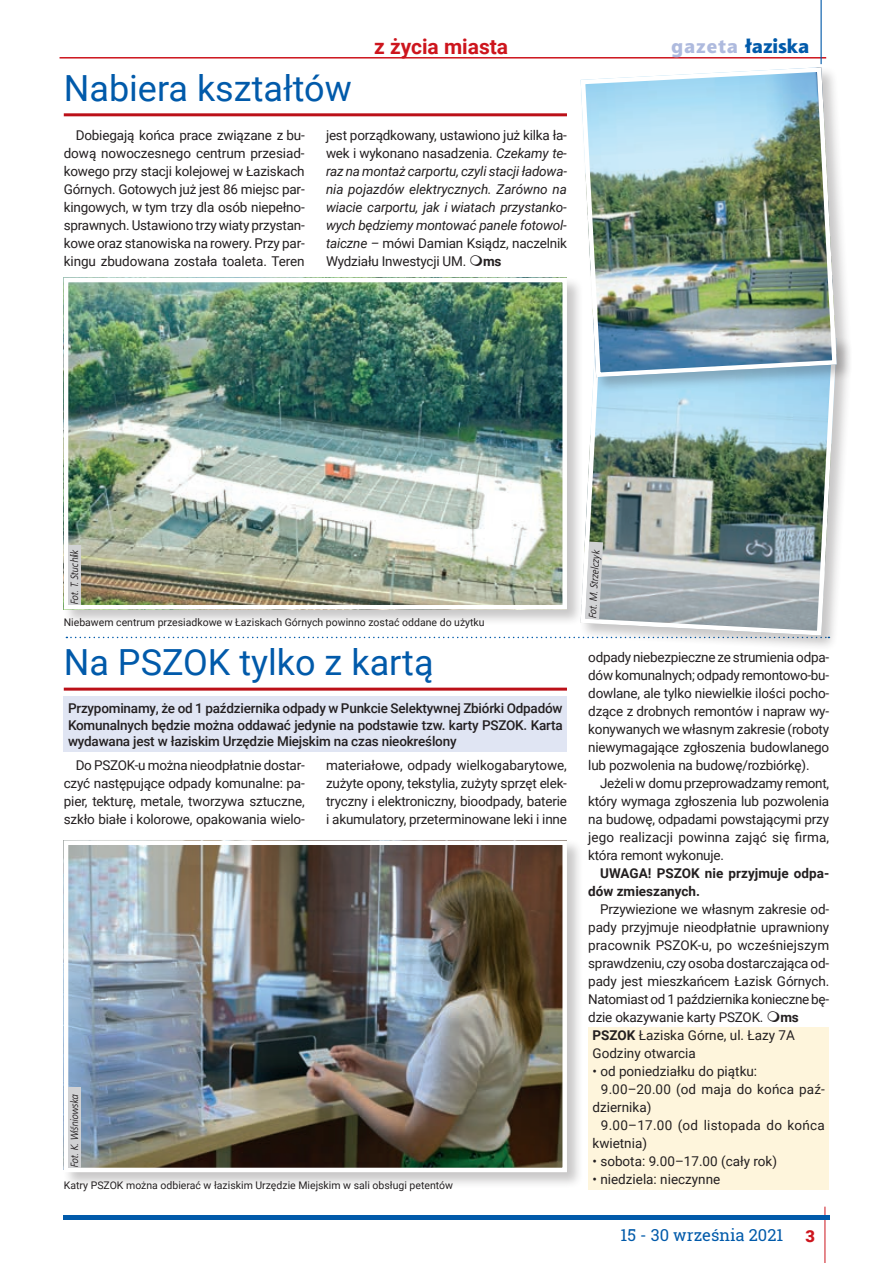
<style>
.page{position:relative;width:893px;height:1263px;background:#fff}
.page>*{position:absolute;margin:0;border:0;box-sizing:border-box;transform-origin:0 0}
.t1{font:36px "Roboto";color:#015aaa}
.t2{font:700 21px "Roboto";color:#cd151d}
.t3{font:19.5px "Aerton EFN Black";color:#015aaa}
.t4{font:16.5px "Roboto Slab";color:#015aaa}
.t5{font:900 16.5px "Roboto";color:#cd151d}
.t6{font:13.5px/18px "Roboto";letter-spacing:-.01em;color:#231f20;text-align:justify}
.t7{font:italic 13.5px/18px "Roboto";letter-spacing:-.015em;color:#231f20;text-align:justify}
.t8{font:500 13.5px/16.2px "Roboto";letter-spacing:-.015em;color:#231f20;text-align:justify}
.t9{font:700 13.5px/18px "Roboto";letter-spacing:.005em;color:#231f20}
.t10{font:13.5px "Roboto";letter-spacing:.02em;color:#231f20}
.t11{font:10.5px "Roboto";color:#231f20}
.t12{font:italic 10.5px "Bureau EFN";color:#231f20}
.s1{font-style:normal}
.s2{font-weight:700;font-style:normal}
.s3{color:#aebade}
.s4{font-weight:700}
</style>
<div class="page">
<hr style="left:60px;top:57px;width:766px;height:2px;background:#cd151d">
<hr style="left:825px;top:1206px;width:1px;height:57px;background:#cd151d">
<hr style="left:820px;top:0;width:2px;height:64px;background:#015aaa">
<hr style="left:64px;top:1215px;width:766px;height:4px;background:#015aaa">
<div style="left:588px;top:1027px;width:241px;height:162px;background:#fef5dc"></div>
<svg style="left:66px;top:637px;width:509px;height:1px"></svg>
<div style="left:62px;top:276px;width:521px;height:350px;background:#231f20;opacity:.25"></div>
<img style="left:69px;top:283px;width:493px;height:321px">
<div style="left:64px;top:278px;width:503px;height:331px;border:4px solid #fff"></div>
<div style="left:62px;top:839px;width:521px;height:350px;background:#231f20;opacity:.25"></div>
<img style="left:69px;top:845px;width:493px;height:322px">
<div style="left:64px;top:840px;width:503px;height:332px;border:4px solid #fff"></div>
<div style="left:579px;top:324px;width:274px;height:328px;background:#231f20;opacity:.25"></div>
<img style="left:578px;top:379px;width:261px;height:259px">
<div style="left:579px;top:66px;width:274px;height:328px;background:#231f20;opacity:.25"></div>
<img style="left:578px;top:66px;width:261px;height:313px">
<hr style="left:64px;top:113px;width:503px;height:3px;background:#bb1018">
<hr style="left:64px;top:688px;width:503px;height:3px;background:#bb1018">
<div style="left:64px;top:696px;width:503px;height:55px;background:#e0e5f3"></div>
<div style="left:68px;top:546px;width:12px;height:59px;background:#d1d2d4"></div>
<svg style="left:585px;top:542px;width:18px;height:77px"></svg>
<div style="left:68px;top:1088px;width:12px;height:80px;background:#d1d2d4"></div>
<h1 class="t1" style="left:64px;top:63px;width:289px">Nabiera kształtów</h1>
<h2 class="t2" style="left:374px;top:32px;width:136px">z życia miasta</h2>
<p class="t6" style="left:64px;top:126px;width:242px;text-indent:12px">Dobiegają końca prace związane z bu&shy;dową nowoczesnego centrum przesiad&shy;kowego przy stacji kolejowej w Łaziskach Górnych. Gotowych już jest 86 miejsc par&shy;kingowych, w tym trzy dla osób niepełno&shy;sprawnych. Ustawiono trzy wiaty przystan&shy;kowe oraz stanowiska na rowery. Przy par&shy;kingu zbudowana została toaleta. Teren</p>
<p class="t7" style="left:326px;top:126px;width:242px"><span class="s1">jest porządkowany, ustawiono już kilka ła&shy;wek i wykonano nasadzenia.</span> Czekamy te&shy;raz na montaż carportu, czyli stacji ładowa&shy;nia pojazdów elektrycznych. Zarówno na wiacie carportu, jak i wiatach przystanko&shy;wych będziemy montować panele fotowol&shy;taiczne – <span class="s1">mówi Damian Ksiądz, naczelnik Wydziału Inwestycji UM.</span> <span class="s2">ms</span></p>
<h3 class="t3" style="left:671px;top:34px;width:139px"><span class="s3">gazeta</span> łaziska</h3>
<p class="t12" style="left:67px;top:605px;width:57px;rotate:-90deg">Fot. T. Stuchlik</p>
<p class="t12" style="left:585px;top:619px;width:70px;rotate:-87deg">Fot. M. Strzelczyk</p>
<p class="t11" style="left:64px;top:615px;width:422px">Niebawem centrum przesiadkowe w Łaziskach Górnych powinno zostać oddane do użytku</p>
<h1 class="t1" style="left:64px;top:637px;width:371px">Na PSZOK tylko z kartą</h1>
<p class="t8" style="left:68px;top:700px;width:496px">Przypominamy, że od 1 października odpady w Punkcie Selektywnej Zbiórki Odpadów Komunalnych będzie można oddawać jedynie na podstawie tzw. karty PSZOK. Karta wydawana jest w łaziskim Urzędzie Miejskim na czas nieokreślony</p>
<p class="t6" style="left:64px;top:756px;width:242px;text-indent:12px">Do PSZOK-u można nieodpłatnie dostar&shy;czyć następujące odpady komunalne: pa&shy;pier, tekturę, metale, tworzywa sztuczne, szkło białe i kolorowe, opakowania wielo-</p>
<p class="t6" style="left:326px;top:756px;width:242px">materiałowe, odpady wielkogabarytowe, zużyte opony, tekstylia, zużyty sprzęt elek&shy;tryczny i elektroniczny, bioodpady, baterie i akumulatory, przeterminowane leki i inne</p>
<p class="t12" style="left:67px;top:1168px;width:75px;rotate:-90deg">Fot. K. Wiśniowska</p>
<p class="t11" style="left:64px;top:1178px;width:391px">Katry PSZOK można odbierać w łaziskim Urzędzie Miejskim w sali obsługi petentów</p>
<p class="t6" style="left:588px;top:648px;width:242px">odpady niebezpieczne ze strumienia odpa&shy;dów komunalnych; odpady remontowo-bu&shy;dowlane, ale tylko niewielkie ilości pocho&shy;dzące z drobnych remontów i napraw wy&shy;konywanych we własnym zakresie (roboty niewymagające zgłoszenia budowlanego lub pozwolenia na budowę/rozbiórkę).</p>
<p class="t6" style="left:588px;top:774px;width:242px;text-indent:12px">Jeżeli w domu przeprowadzamy remont, który wymaga zgłoszenia lub pozwolenia na budowę, odpadami powstającymi przy jego realizacji powinna zająć się firma, która remont wykonuje.</p>
<p class="t9" style="left:588px;top:864px;width:242px;text-indent:12px">UWAGA! PSZOK nie przyjmuje odpa&shy;dów zmieszanych.</p>
<p class="t6" style="left:600px;top:900px;width:231px">Przywiezione we własnym zakresie od-</p>
<p class="t6" style="left:588px;top:918px;width:242px">pady przyjmuje nieodpłatnie uprawniony</p>
<p class="t6" style="left:588px;top:936px;width:242px">pracownik PSZOK-u, po wcześniejszym</p>
<p class="t6" style="left:588px;top:954px;width:242px">sprawdzeniu, czy osoba dostarczająca od-</p>
<p class="t6" style="left:588px;top:972px;width:242px">pady jest mieszkańcem Łazisk Górnych.</p>
<p class="t6" style="left:588px;top:990px;width:242px">Natomiast od 1 października konieczne bę-</p>
<p class="t6" style="left:588px;top:1008px;width:212px">dzie okazywanie karty PSZOK. <span class="s4">ms</span></p>
<p class="t6" style="left:592px;top:1026px;width:204px"><span class="s4">PSZOK</span> Łaziska Górne, ul. Łazy 7A</p>
<p class="t6" style="left:592px;top:1044px;width:105px">Godziny otwarcia</p>
<p class="t6" style="left:592px;top:1062px;width:166px">• od poniedziałku do piątku:</p>
<p class="t6" style="left:601px;top:1080px;width:225px">9.00–20.00 (od maja do końca paź-</p>
<p class="t6" style="left:592px;top:1098px;width:60px">dziernika)</p>
<p class="t10" style="left:601px;top:1116px;width:225px">9.00–17.00 (od listopada do końca</p>
<p class="t6" style="left:592px;top:1134px;width:56px">kwietnia)</p>
<p class="t6" style="left:592px;top:1152px;width:186px">• sobota: 9.00–17.00 (cały rok)</p>
<p class="t6" style="left:592px;top:1170px;width:129px">• niedziela: nieczynne</p>
<p class="t4" style="left:621px;top:1224px;width:164px">15 - 30 września 2021</p>
<p class="t5" style="left:805px;top:1224px;width:11px">3</p>
</div>
